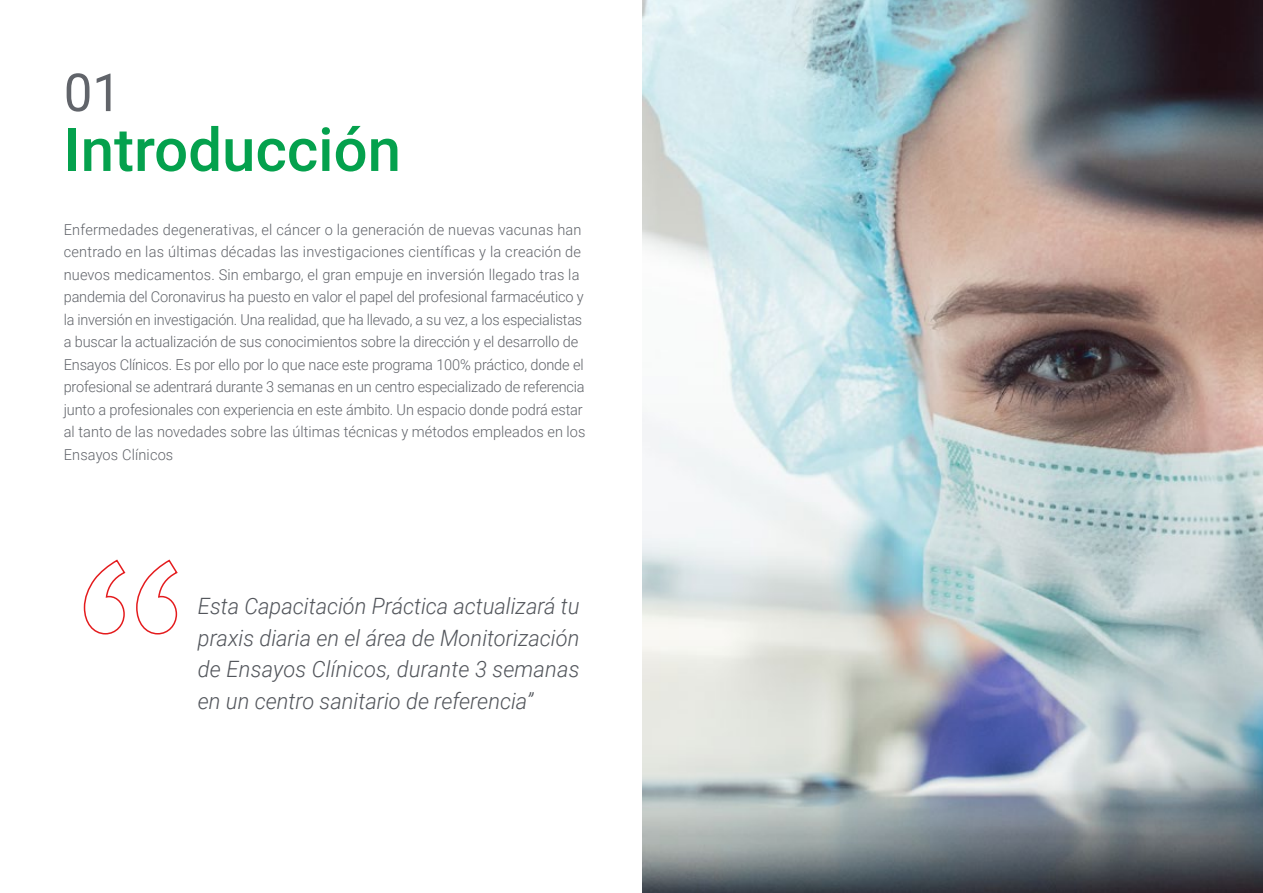
<style>
.page{position:relative;width:1263px;height:893px;background:#fff}
.page>*{position:absolute;margin:0;border:0;box-sizing:border-box;transform-origin:0 0}
.t1{font:500 60px "Roboto";color:#04a14d}
.t2{font:52.5px "Roboto";color:#61646a}
.t3{font:italic 300 22.5px/31.5px "Roboto";color:#52555b;text-align:justify}
.t4{font:300 15px/22.5px "Roboto";letter-spacing:-.01em;color:#61646a}
</style>
<div class="page">
<svg style="left:83px;top:559px;width:95px;height:76px"></svg>
<img style="left:642px;top:0;width:621px;height:893px">
<h2 class="t2" style="left:64px;top:56px;width:59px">01</h2>
<h1 class="t1" style="left:64px;top:108px;width:339px">Introducción</h1>
<p class="t4" style="left:64px;top:217px;width:523px">Enfermedades degenerativas, el cáncer o la generación de nuevas vacunas han centrado en las últimas décadas las investigaciones científicas y la creación de nuevos medicamentos. Sin embargo, el gran empuje en inversión llegado tras la pandemia del Coronavirus ha puesto en valor el papel del profesional farmacéutico y la inversión en investigación. Una realidad, que ha llevado, a su vez, a los especialistas a buscar la actualización de sus conocimientos sobre la dirección y el desarrollo de Ensayos Clínicos. Es por ello por lo que nace este programa 100% práctico, donde el profesional se adentrará durante 3 semanas en un centro especializado de referencia junto a profesionales con experiencia en este ámbito. Un espacio donde podrá estar al tanto de las novedades sobre las últimas técnicas y métodos empleados en los Ensayos Clínicos</p>
<h3 class="t3" style="left:198px;top:589px;width:383px">Esta Capacitación Práctica actualizará tu praxis diaria en el área de Monitorización de Ensayos Clínicos, durante 3 semanas en un centro sanitario de referencia”</h3>
</div>
